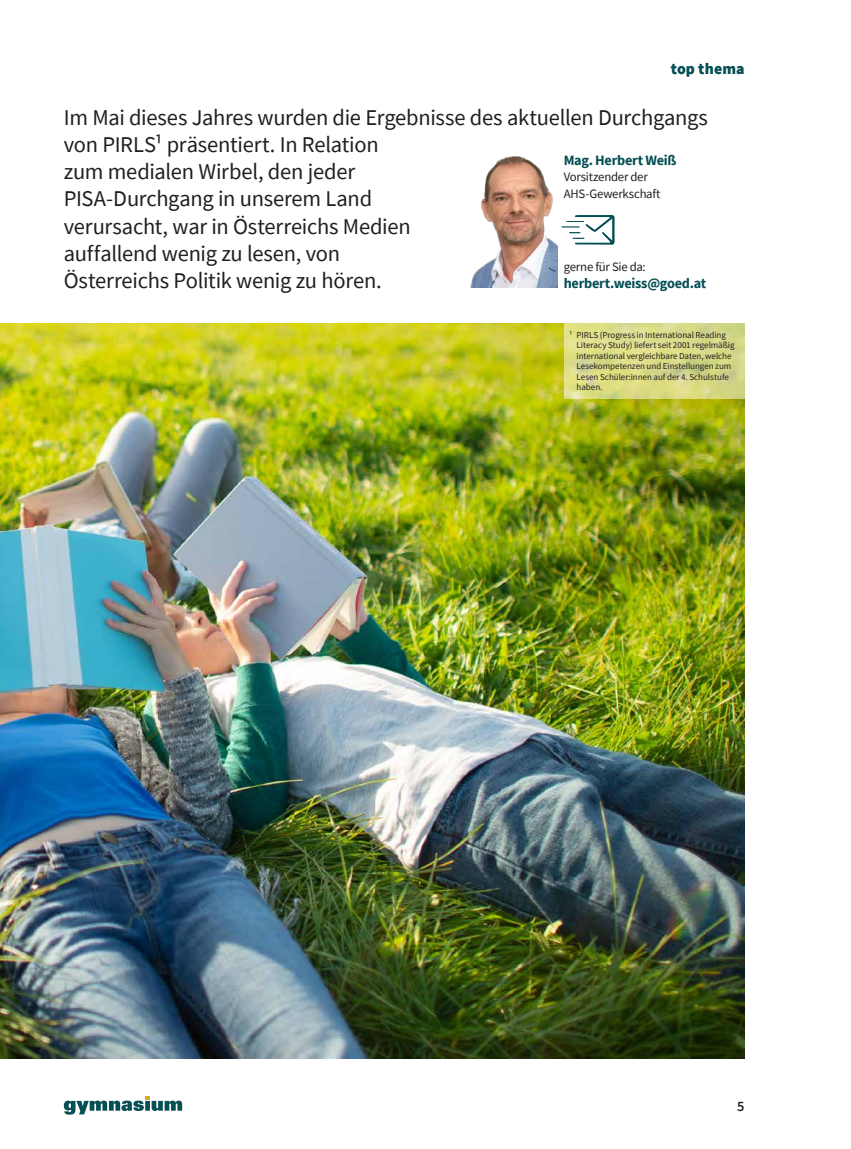
<style>
.page{position:relative;width:851px;height:1149px;background:#fff}
.page>*{position:absolute;margin:0;border:0;box-sizing:border-box;transform-origin:0 0}
.t1{font:22.5px/27px "Source Sans Pro";letter-spacing:-.01em;color:#231f20}
.t2{font:900 15.75px "Source Sans Pro";letter-spacing:.005em;color:#064f55}
.t3{font:700 14.25px "Source Sans Pro";letter-spacing:-.02em;color:#064f55}
.t4{font:600 14.25px "Source Sans Pro";color:#231f20}
.t5{font:12.75px/16.5px "Source Sans Pro";letter-spacing:-.02em;color:#231f20}
.t6{font:9px/10.5px "Source Sans Pro";letter-spacing:-.005em;color:#231f20}
</style>
<div class="page">
<img style="left:0;top:323px;width:744px;height:734px">
<svg style="left:64px;top:1096px;width:118px;height:18px"></svg>
<img style="left:470px;top:156px;width:87px;height:131px">
<svg style="left:561px;top:215px;width:53px;height:29px"></svg>
<svg style="left:563px;top:323px;width:181px;height:76px;fill:#dadc86"></svg>
<p class="t2" style="left:670px;top:58px;width:75px">top thema</p>
<p class="t1" style="left:64px;top:104px;width:645px">Im Mai dieses Jahres wurden die Ergebnisse des aktuellen Durchgangs von PIRLS1 präsentiert. In Relation<br>zum medialen Wirbel, den jeder<br>PISA-Durchgang in unserem Land<br>verursacht, war in Österreichs Medien<br>auffallend wenig zu lesen, von<br>Österreichs Politik wenig zu hören.</p>
<p class="t3" style="left:563px;top:150px;width:114px">Mag. Herbert Weiß</p>
<p class="t5" style="left:563px;top:169px;width:98px">Vorsitzender der<br>AHS-Gewerkschaft</p>
<p class="t5" style="left:563px;top:258px;width:83px">gerne für Sie da:</p>
<p class="t3" style="left:563px;top:273px;width:144px">herbert.weiss@goed.at</p>
<p class="t6" style="left:576px;top:329px;width:159px;text-indent:-7px">1 PIRLS (Progress in International Reading Literacy Study) liefert seit 2001 regelmäßig international vergleichbare Daten, welche Lesekompetenzen und Einstellungen zum Lesen Schüler:innen auf der 4. Schulstufe haben.</p>
<p class="t4" style="left:737px;top:1096px;width:9px">5</p>
</div>
